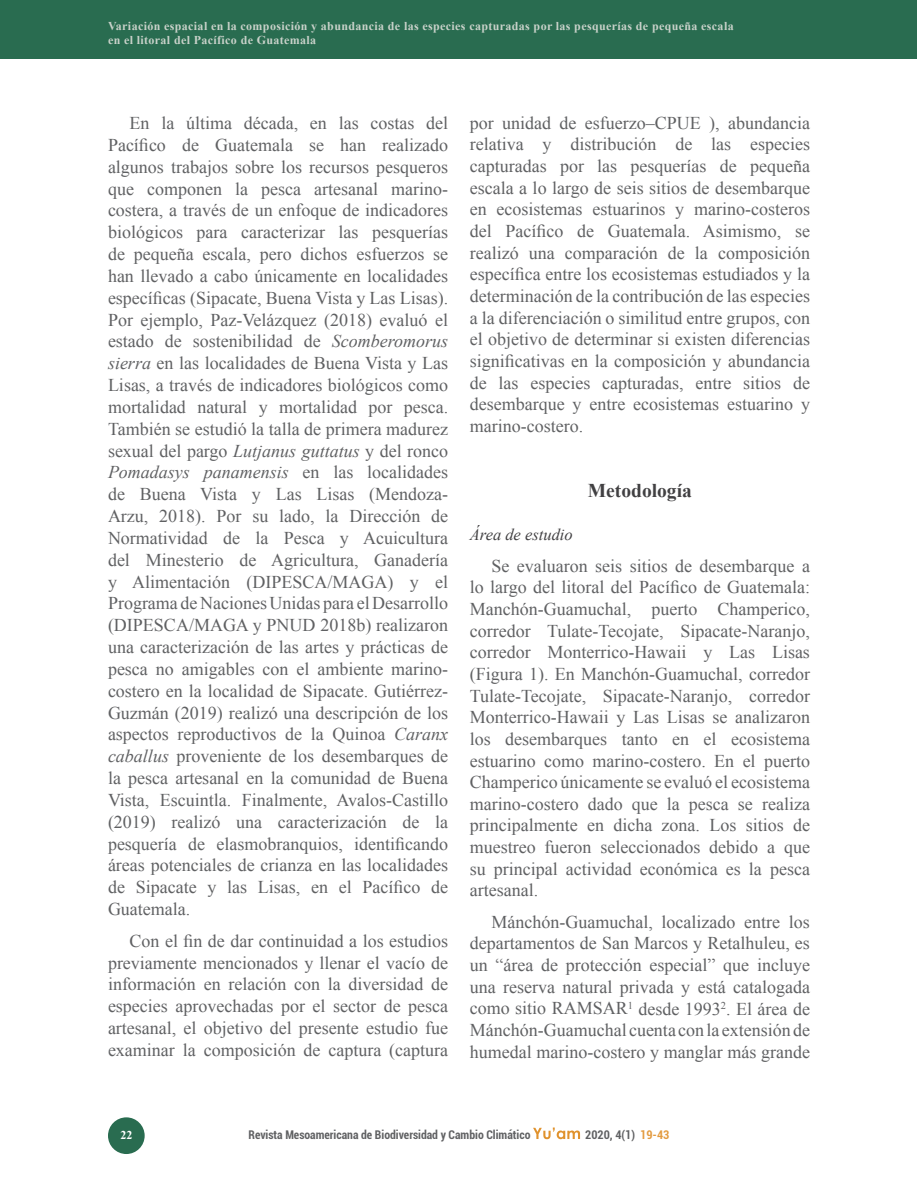
<style>
.page{position:relative;width:918px;height:1188px;background:#fff}
.page>*{position:absolute;margin:0;border:0;box-sizing:border-box;transform-origin:0 0}
.t1{font:700 19.5px "Times New Roman";color:#414042}
.t2{font:18px/21.9px "Times New Roman";color:#606163;text-align:justify}
.t3{font:italic 16.5px "Times New Roman";color:#414042}
.t4{font:700 12px/14.4px "Times New Roman";letter-spacing:.03em;color:#c9d2ca}
.t5{font:700 condensed 12px "Roboto";color:#606163}
.t6{font:700 12px "Times New Roman";color:#fff}
.s1{font-style:italic}
.s2{color:#e39b40}
</style>
<div class="page">
<div style="left:0;top:0;width:917px;height:58px;background:#296c50"></div>
<div style="left:108px;top:1117px;width:37px;height:37px;background:#296c50;border-radius:50%"></div>
<svg style="left:533px;top:1128px;width:47px;height:11px"></svg>
<p class="t4" style="left:108px;top:18px;width:627px">Variación espacial en la composición y abundancia de las especies capturadas por las pesquerías de pequeña escala en el litoral del Pacífico de Guatemala</p>
<p class="t2" style="left:108px;top:112px;width:342px;text-indent:22px">En la última década, en las costas del Pacífico de Guatemala se han realizado algunos trabajos sobre los recursos pesqueros que componen la pesca artesanal marino&shy;costera, a través de un enfoque de indicadores biológicos para caracterizar las pesquerías de pequeña escala, pero dichos esfuerzos se han llevado a cabo únicamente en localidades específicas (Sipacate, Buena Vista y Las Lisas).<br>Por ejemplo, Paz-Velázquez (2018) evaluó el estado de sostenibilidad de <span class="s1">Scomberomorus sierra</span> en las localidades de Buena Vista y Las Lisas, a través de indicadores biológicos como mortalidad natural y mortalidad por pesca.<br>También se estudió la talla de primera madurez sexual del pargo <span class="s1">Lutjanus guttatus</span> y del ronco <span class="s1">Pomadasys panamensis</span> en las localidades de Buena Vista y Las Lisas (Mendoza-Arzu, 2018). Por su lado, la Dirección de Normatividad de la Pesca y Acuicultura del Minesterio de Agricultura, Ganadería y Alimentación (DIPESCA/MAGA) y el Programa de Naciones Unidas para el Desarrollo (DIPESCA/MAGA y PNUD 2018b) realizaron una caracterización de las artes y prácticas de pesca no amigables con el ambiente marino&shy;costero en la localidad de Sipacate. Gutiérrez-Guzmán (2019) realizó una descripción de los aspectos reproductivos de la Quinoa <span class="s1">Caranx caballus</span> proveniente de los desembarques de la pesca artesanal en la comunidad de Buena Vista, Escuintla. Finalmente, Avalos-Castillo (2019) realizó una caracterización de la pesquería de elasmobranquios, identificando áreas potenciales de crianza en las localidades de Sipacate y las Lisas, en el Pacífico de Guatemala.</p>
<p class="t2" style="left:108px;top:929px;width:342px;text-indent:22px">Con el fin de dar continuidad a los estudios previamente mencionados y llenar el vacío de información en relación con la diversidad de especies aprovechadas por el sector de pesca artesanal, el objetivo del presente estudio fue examinar la composición de captura (captura</p>
<p class="t2" style="left:470px;top:112px;width:342px">por unidad de esfuerzo–CPUE ), abundancia relativa y distribución de las especies capturadas por las pesquerías de pequeña escala a lo largo de seis sitios de desembarque en ecosistemas estuarinos y marino-costeros del Pacífico de Guatemala. Asimismo, se realizó una comparación de la composición específica entre los ecosistemas estudiados y la determinación de la contribución de las especies a la diferenciación o similitud entre grupos, con el objetivo de determinar si existen diferencias significativas en la composición y abundancia de las especies capturadas, entre sitios de desembarque y entre ecosistemas estuarino y marino-costero.</p>
<p class="t1" style="left:588px;top:477px;width:105px">Metodología</p>
<p class="t3" style="left:470px;top:523px;width:104px">Área de estudio</p>
<p class="t2" style="left:470px;top:555px;width:342px;text-indent:22px">Se evaluaron seis sitios de desembarque a lo largo del litoral del Pacífico de Guatemala:<br>Manchón-Guamuchal, puerto Champerico, corredor Tulate-Tecojate, Sipacate-Naranjo, corredor Monterrico-Hawaii y Las Lisas (Figura 1). En Manchón-Guamuchal, corredor Tulate-Tecojate, Sipacate-Naranjo, corredor Monterrico-Hawaii y Las Lisas se analizaron los desembarques tanto en el ecosistema estuarino como marino-costero. En el puerto Champerico únicamente se evaluó el ecosistema marino-costero dado que la pesca se realiza principalmente en dicha zona. Los sitios de muestreo fueron seleccionados debido a que su principal actividad económica es la pesca artesanal.</p>
<p class="t2" style="left:470px;top:911px;width:342px;text-indent:22px">Mánchón-Guamuchal, localizado entre los departamentos de San Marcos y Retalhuleu, es un “área de protección especial” que incluye una reserva natural privada y está catalogada como sitio RAMSAR<sup>1</sup> desde 1993<sup>2</sup>. El área de Mánchón-Guamuchal cuenta con la extensión de humedal marino-costero y manglar más grande</p>
<p class="t6" style="left:120px;top:1127px;width:13px">22</p>
<p class="t5" style="left:249px;top:1127px;width:283px">Revista Mesoamericana de Biodiversidad y Cambio Climático</p>
<p class="t5" style="left:585px;top:1127px;width:86px">2020, 4(1) <span class="s2">19-43</span></p>
</div>
